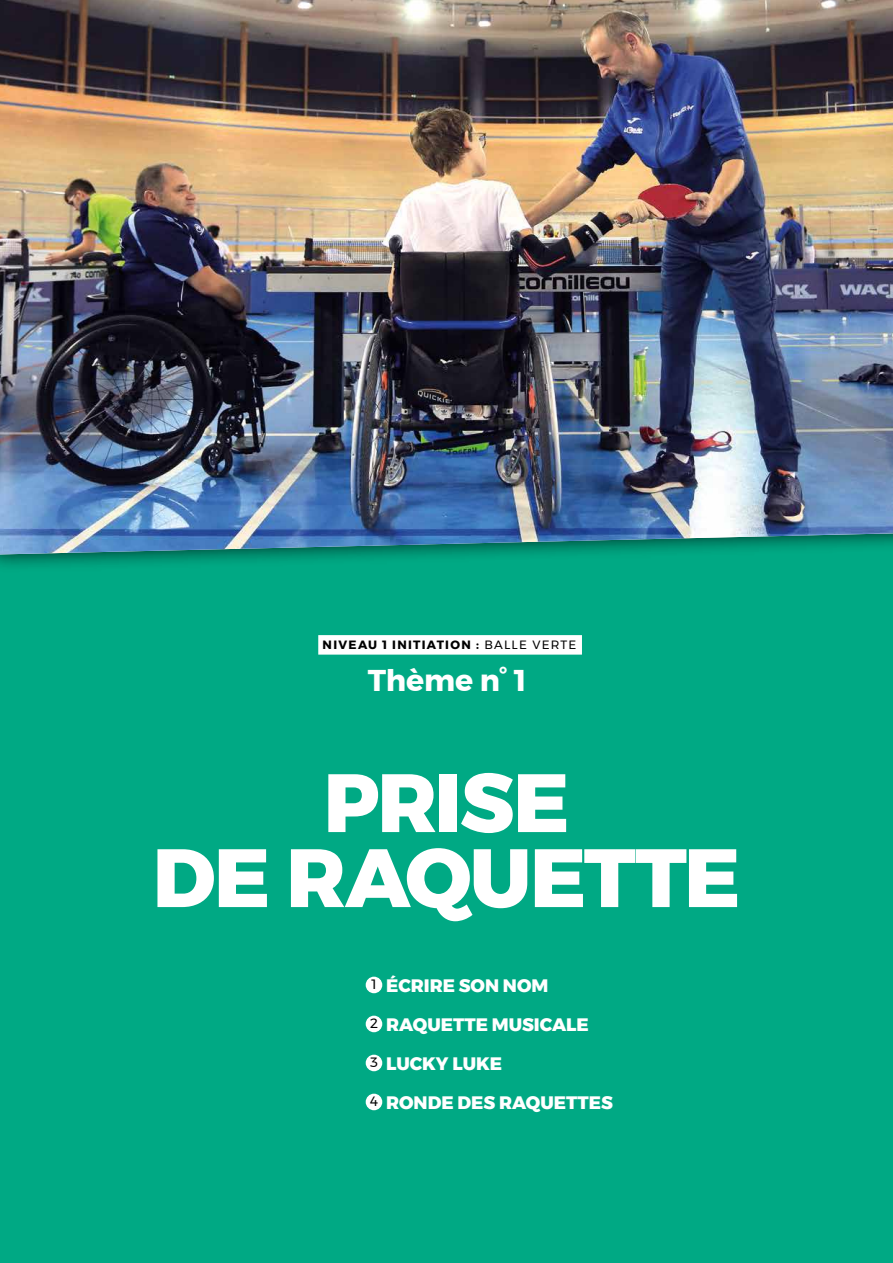
<style>
.page{position:relative;width:893px;height:1263px;background:#00a984}
.page>*{position:absolute;margin:0;border:0;box-sizing:border-box;transform-origin:0 0}
.t1{font:800 82.5px/75px "Montserrat";letter-spacing:-.02em;color:#fff;text-align:center}
.t2{font:700 30px "Montserrat";letter-spacing:-.005em;color:#fff}
.t3{font:800 18px/39px "Montserrat";color:#fff}
.t4{font:700 12px "Montserrat";letter-spacing:.105em;color:#000}
.s1{font-weight:400}
.s2{font-weight:400;font-size:13.5px;color:#000}
</style>
<div class="page">
<div style="left:318px;top:635px;width:264px;height:20px;background:#fff"></div>
<div style="left:0;top:0;width:893px;height:574px;background:#000;opacity:.75"></div>
<img style="left:0;top:0;width:893px;height:554px">
<div style="left:366px;top:977px;width:16px;height:16px;background:#fff;border-radius:50%"></div>
<div style="left:366px;top:1016px;width:16px;height:16px;background:#fff;border-radius:50%"></div>
<div style="left:366px;top:1055px;width:16px;height:16px;background:#fff;border-radius:50%"></div>
<div style="left:366px;top:1094px;width:16px;height:16px;background:#fff;border-radius:50%"></div>
<p class="t4" style="left:323px;top:635px;width:255px">NIVEAU 1 INITIATION : <span class="s1">BALLE VERTE</span></p>
<h2 class="t2" style="left:368px;top:656px;width:160px">Thème n° 1</h2>
<h1 class="t1" style="left:153px;top:766px;width:589px">PRISE<br>DE RAQUETTE</h1>
<p class="t3" style="left:370px;top:966px;width:244px"><span class="s2">1</span> ÉCRIRE SON NOM<br><span class="s2">2</span> RAQUETTE MUSICALE<br><span class="s2">3</span> LUCKY LUKE<br><span class="s2">4</span> RONDE DES RAQUETTES</p>
</div>
